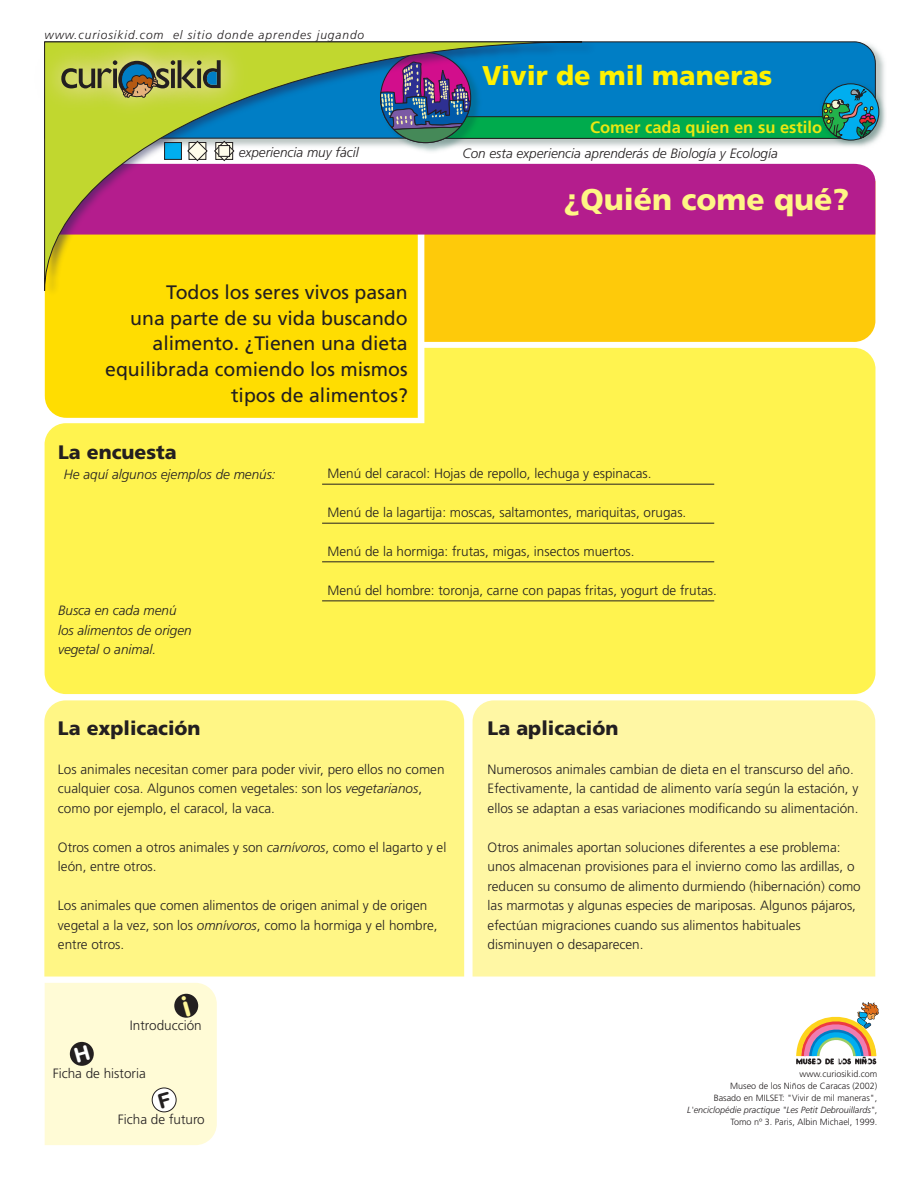
<style>
.page{position:relative;width:915px;height:1191px;background:#fff}
.page>*{position:absolute;margin:0;border:0;box-sizing:border-box;transform-origin:0 0}
.t1{font:900 30px "Frutiger";color:#fff685}
.t2{font:900 27px "Frutiger";color:#fff101}
.t3{font:19.5px/25.5px "Frutiger";color:#231f20;text-align:right}
.t4{font:900 19.5px "Frutiger";color:#231f20}
.t5{font:700 16.5px "Frutiger";color:#eae712}
.t6{font:300 13.5px/19.5px "Frutiger";color:#231f20}
.t7{font:italic 300 13.5px/19.5px "Frutiger";color:#231f20}
.t8{font:italic 300 12px "Frutiger";letter-spacing:.075em;color:#231f20}
.t9{font:300 9px/12px "Frutiger";color:#231f20;text-align:right}
.s1{font-style:italic}
</style>
<div class="page">
<div style="left:472px;top:700px;width:403px;height:276px;background:#fff7a4"></div>
<svg style="left:44px;top:700px;width:420px;height:276px;background:#fff688"></svg>
<div style="left:45px;top:348px;width:830px;height:346px;background:#fff34f"></div>
<div style="left:424px;top:234px;width:451px;height:108px;background:#feca0a"></div>
<div style="left:45px;top:296px;width:372px;height:122px;background:#ffdd01"></div>
<div style="left:596px;top:164px;width:279px;height:70px;background:#b41d8d"></div>
<img style="left:596px;top:48px;width:289px;height:99px">
<svg style="left:596px;top:41px;width:279px;height:21px;background:#097cbe"></svg>
<svg style="left:796px;top:1002px;width:82px;height:62px"></svg>
<img style="left:818px;top:81px;width:68px;height:66px">
<svg style="left:596px;top:62px;width:283px;height:81px;background:#0f8aa2"></svg>
<img style="left:44px;top:41px;width:552px;height:255px">
<svg style="left:44px;top:41px;width:538px;height:250px;background:#a9836d"></svg>
<img style="left:44px;top:41px;width:10px;height:104px">
<img style="left:54px;top:41px;width:5px;height:104px">
<img style="left:214px;top:41px;width:65px;height:104px">
<img style="left:59px;top:41px;width:155px;height:111px">
<svg style="left:61px;top:60px;width:159px;height:38px;background:#919953"></svg>
<hr style="left:322px;top:561px;width:392px;height:1px;background:#231f20">
<hr style="left:322px;top:600px;width:392px;height:1px;background:#231f20">
<hr style="left:322px;top:523px;width:392px;height:1px;background:#231f20">
<hr style="left:322px;top:484px;width:392px;height:1px;background:#231f20">
<div style="left:45px;top:983px;width:172px;height:162px;background:#fffbd6"></div>
<p class="t8" style="left:44px;top:28px;width:321px">www.curiosikid.com el sitio donde aprendes jugando</p>
<p class="t7" style="left:239px;top:142px;width:121px">experiencia muy fácil</p>
<h3 class="t3" style="left:105px;top:280px;width:304px">Todos los seres vivos pasan<br>una parte de su vida buscando alimento. ¿Tienen una dieta equilibrada comiendo los mismos tipos de alimentos?</h3>
<h2 class="t2" style="left:482px;top:59px;width:291px">Vivir de mil maneras</h2>
<p class="t5" style="left:590px;top:118px;width:233px">Comer cada quien en su estilo</p>
<p class="t7" style="left:462px;top:144px;width:317px">Con esta experiencia aprenderás de Biología y Ecología</p>
<h1 class="t1" style="left:563px;top:182px;width:287px">¿Quién come qué?</h1>
<h3 class="t4" style="left:58px;top:440px;width:120px">La encuesta</h3>
<p class="t7" style="left:64px;top:464px;width:213px">He aquí algunos ejemplos de menús:</p>
<p class="t7" style="left:58px;top:600px;width:135px">Busca en cada menú los alimentos de origen vegetal o animal.</p>
<p class="t6" style="left:327px;top:464px;width:325px">Menú del caracol: Hojas de repollo, lechuga y espinacas.</p>
<p class="t6" style="left:327px;top:503px;width:360px">Menú de la lagartija: moscas, saltamontes, mariquitas, orugas.</p>
<p class="t6" style="left:327px;top:542px;width:308px">Menú de la hormiga: frutas, migas, insectos muertos.</p>
<p class="t6" style="left:327px;top:581px;width:391px">Menú del hombre: toronja, carne con papas fritas, yogurt de frutas.</p>
<h3 class="t4" style="left:58px;top:716px;width:144px">La explicación</h3>
<p class="t6" style="left:58px;top:759px;width:388px">Los animales necesitan comer para poder vivir, pero ellos no comen cualquier cosa. Algunos comen vegetales: son los <span class="s1">vegetarianos</span>, como por ejemplo, el caracol, la vaca.</p>
<p class="t6" style="left:58px;top:837px;width:390px">Otros comen a otros animales y son <span class="s1">carnívoros</span>, como el lagarto y el león, entre otros.</p>
<p class="t6" style="left:58px;top:896px;width:381px">Los animales que comen alimentos de origen animal y de origen vegetal a la vez, son los <span class="s1">omnívoros</span>, como la hormiga y el hombre, entre otros.</p>
<p class="t6" style="left:130px;top:1015px;width:73px">Introducción</p>
<p class="t6" style="left:53px;top:1063px;width:95px">Ficha de historia</p>
<p class="t6" style="left:118px;top:1109px;width:88px">Ficha de futuro</p>
<h3 class="t4" style="left:487px;top:716px;width:132px">La aplicación</h3>
<p class="t6" style="left:487px;top:759px;width:372px">Numerosos animales cambian de dieta en el transcurso del año.<br>Efectivamente, la cantidad de alimento varía según la estación, y ellos se adaptan a esas variaciones modificando su alimentación.</p>
<p class="t6" style="left:487px;top:837px;width:374px">Otros animales aportan soluciones diferentes a ese problema: unos almacenan provisiones para el invierno como las ardillas, o reducen su consumo de alimento durmiendo (hibernación) como las marmotas y algunas especies de mariposas. Algunos pájaros, efectúan migraciones cuando sus alimentos habituales disminuyen o desaparecen.</p>
<p class="t9" style="left:687px;top:1067px;width:191px">www.curiosikid.com<br>Museo de los Niños de Caracas (2002)<br>Basado en MILSET: "Vivir de mil maneras", <span class="s1">L'enciclopédie practique "Les Petit Debrouillards"</span>, Tomo nº 3. Paris, Albin Michael, 1999.</p>
</div>
